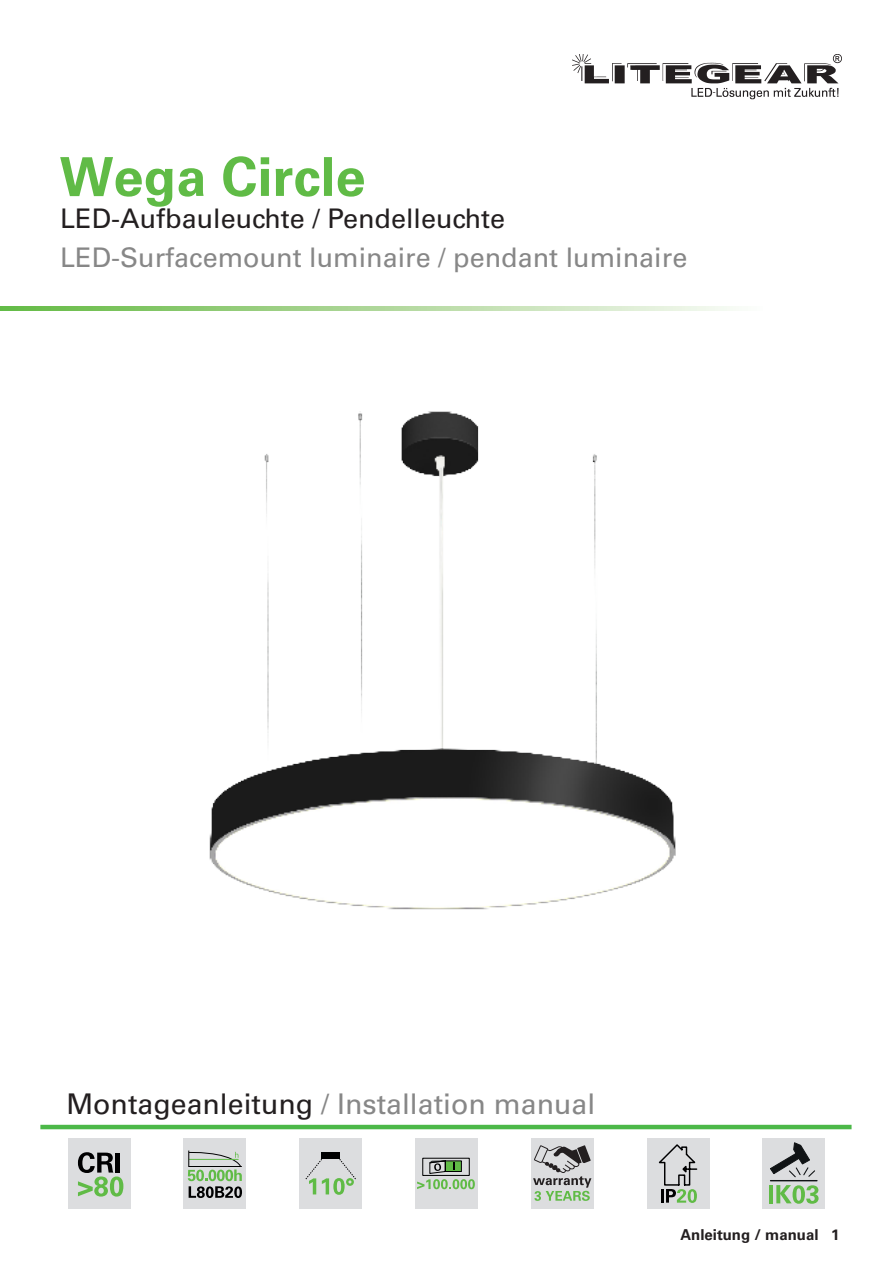
<style>
.page{position:relative;width:893px;height:1263px;background:#fff}
.page>*{position:absolute;margin:0;border:0;box-sizing:border-box;transform-origin:0 0}
.t1{font:700 54px "Univers";color:#60bb46}
.t2{font:28.5px "Univers LT Std";color:#878787}
.t3{font:27px "Univers LT Std";color:#878787}
.t4{font:27px "Univers LT Std";color:#231f20}
.t5{font:700 15px "Univers LT Std";color:#231f20}
.s1{color:#231f20}
</style>
<div class="page">
<img style="left:572px;top:54px;width:269px;height:46px">
<hr style="left:40px;top:1125px;width:811px;height:4px;background:#4cb848">
<svg style="left:0;top:306px;width:733px;height:5px;background:#acd798"></svg>
<div style="left:184px;top:1138px;width:62px;height:71px;background:#dcdddf"></div>
<svg style="left:188px;top:1150px;width:54px;height:48px"></svg>
<div style="left:68px;top:1138px;width:62px;height:71px;background:#dcdddf"></div>
<svg style="left:78px;top:1152px;width:45px;height:44px"></svg>
<div style="left:531px;top:1138px;width:62px;height:70px;background:#dcdddf"></div>
<svg style="left:533px;top:1145px;width:58px;height:56px"></svg>
<div style="left:300px;top:1138px;width:62px;height:71px;background:#dcdddf"></div>
<div style="left:322px;top:1152px;width:18px;height:6px;background:#000001"></div>
<svg style="left:305px;top:1159px;width:51px;height:36px"></svg>
<div style="left:415px;top:1138px;width:62px;height:71px;background:#dcdddf"></div>
<svg style="left:417px;top:1160px;width:58px;height:29px"></svg>
<div style="left:647px;top:1138px;width:62px;height:70px;background:#dcdddf"></div>
<svg style="left:659px;top:1144px;width:38px;height:59px"></svg>
<img style="left:209px;top:411px;width:467px;height:499px">
<div style="left:763px;top:1138px;width:62px;height:70px;background:#dcdddf"></div>
<hr style="left:770px;top:1180px;width:47px;height:1px;background:#101315">
<svg style="left:770px;top:1142px;width:45px;height:36px"></svg>
<hr style="left:769px;top:1185px;width:4px;height:18px;background:#60bb46">
<svg style="left:776px;top:1185px;width:43px;height:19px"></svg>
<h1 class="t1" style="left:59px;top:145px;width:308px">Wega Circle</h1>
<p class="t4" style="left:60px;top:202px;width:447px">LED-Aufbauleuchte / Pendelleuchte</p>
<p class="t3" style="left:60px;top:241px;width:629px">LED-Surfacemount luminaire / pendant luminaire</p>
<p class="t2" style="left:66px;top:1087px;width:530px"><span class="s1">Montageanleitung</span> / Installation manual</p>
<p class="t5" style="left:680px;top:1226px;width:160px">Anleitung / manual 1</p>
</div>
